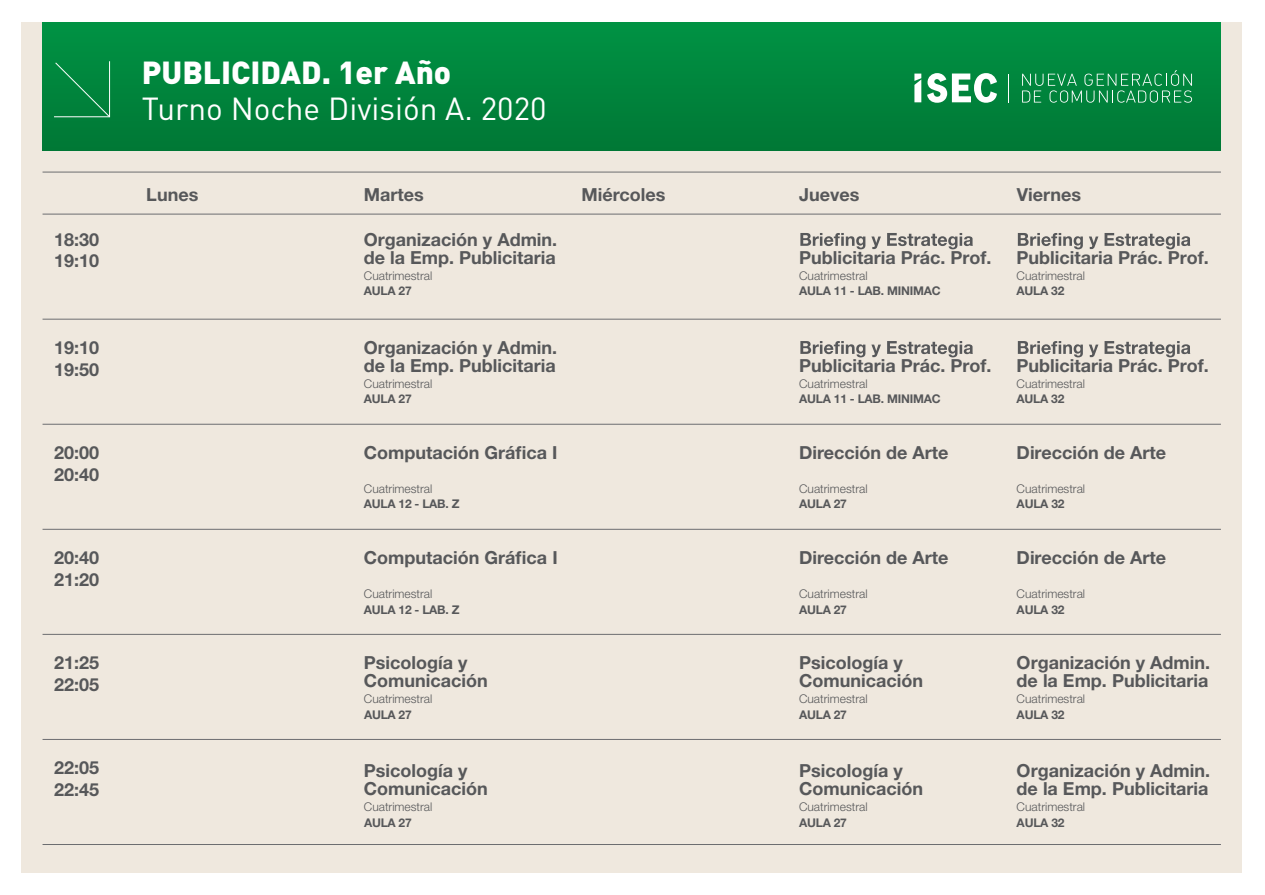
<style>
.page{position:relative;width:1265px;height:895px;background:#fff}
.page>*{position:absolute;margin:0;border:0;box-sizing:border-box;transform-origin:0 0}
.t1{font:31.5px "DIN Pro";color:#fff}
.t2{font:900 31.5px "DIN Pro";color:#fff}
.t3{font:700 18px/18px "Helvetica Neue LT Std";color:#57585a}
.t4{font:300 12px "Helvetica Neue LT Std";color:#57585a}
.t5{font:700 12px "Helvetica Neue LT Std";letter-spacing:-.02em;color:#57585a}
</style>
<div class="page">
<div style="left:21px;top:22px;width:1221px;height:850px;background:#efe8de"></div>
<div style="left:43px;top:22px;width:1177px;height:129px;background:linear-gradient(to right,#00853c,#00853d)"></div>
<svg style="left:1022px;top:70px;width:169px;height:33px;background:#239557"></svg>
<svg style="left:1007px;top:74px;width:1px;height:28px"></svg>
<svg style="left:927px;top:73px;width:70px;height:30px;background:#88c6a4"></svg>
<svg style="left:914px;top:74px;width:7px;height:28px"></svg>
<hr style="left:43px;top:172px;width:1177px;height:1px;background:#6c6d70">
<hr style="left:43px;top:214px;width:1177px;height:1px;background:#6c6d70">
<hr style="left:43px;top:319px;width:1177px;height:1px;background:#6c6d70">
<hr style="left:43px;top:424px;width:1177px;height:1px;background:#6c6d70">
<hr style="left:43px;top:529px;width:1177px;height:1px;background:#6c6d70">
<hr style="left:43px;top:634px;width:1177px;height:1px;background:#6c6d70">
<hr style="left:43px;top:739px;width:1177px;height:1px;background:#6c6d70">
<hr style="left:43px;top:844px;width:1177px;height:1px;background:#6c6d70">
<svg style="left:53px;top:60px;width:58px;height:58px;background:#0e8b46"></svg>
<svg style="left:800px;top:233px;width:172px;height:16px"></svg>
<svg style="left:800px;top:341px;width:172px;height:16px"></svg>
<svg style="left:1017px;top:233px;width:173px;height:16px"></svg>
<svg style="left:1017px;top:341px;width:173px;height:16px"></svg>
<h1 class="t2" style="left:142px;top:51px;width:311px">PUBLICIDAD. 1er Año</h1>
<h1 class="t1" style="left:142px;top:87px;width:406px">Turno Noche División A. 2020</h1>
<p class="t3" style="left:146px;top:185px;width:54px">Lunes</p>
<p class="t3" style="left:364px;top:185px;width:61px">Martes</p>
<p class="t3" style="left:581px;top:185px;width:85px">Miércoles</p>
<p class="t3" style="left:799px;top:185px;width:62px">Jueves</p>
<p class="t3" style="left:1016px;top:185px;width:66px">Viernes</p>
<p class="t3" style="left:54px;top:228px;width:47px;line-height:21.6px">18:30<br>19:10</p>
<p class="t3" style="left:364px;top:230px;width:195px">Organización y Admin. de la Emp. Publicitaria</p>
<p class="t4" style="left:364px;top:268px;width:70px">Cuatrimestral</p>
<p class="t5" style="left:364px;top:283px;width:49px">AULA 27</p>
<p class="t3" style="left:799px;top:248px;width:194px">Publicitaria Prác. Prof.</p>
<p class="t4" style="left:799px;top:268px;width:70px">Cuatrimestral</p>
<p class="t5" style="left:799px;top:283px;width:143px">AULA 11 - LAB. MINIMAC</p>
<p class="t3" style="left:1016px;top:248px;width:194px">Publicitaria Prác. Prof.</p>
<p class="t4" style="left:1016px;top:268px;width:70px">Cuatrimestral</p>
<p class="t5" style="left:1016px;top:283px;width:49px">AULA 32</p>
<p class="t3" style="left:54px;top:336px;width:47px;line-height:21.6px">19:10<br>19:50</p>
<p class="t3" style="left:364px;top:338px;width:195px">Organización y Admin. de la Emp. Publicitaria</p>
<p class="t4" style="left:364px;top:376px;width:70px">Cuatrimestral</p>
<p class="t5" style="left:364px;top:391px;width:49px">AULA 27</p>
<p class="t3" style="left:799px;top:356px;width:194px">Publicitaria Prác. Prof.</p>
<p class="t4" style="left:799px;top:376px;width:70px">Cuatrimestral</p>
<p class="t5" style="left:799px;top:391px;width:143px">AULA 11 - LAB. MINIMAC</p>
<p class="t3" style="left:1016px;top:356px;width:194px">Publicitaria Prác. Prof.</p>
<p class="t4" style="left:1016px;top:376px;width:70px">Cuatrimestral</p>
<p class="t5" style="left:1016px;top:391px;width:49px">AULA 32</p>
<p class="t3" style="left:54px;top:441px;width:47px;line-height:21.6px">20:00<br>20:40</p>
<p class="t3" style="left:364px;top:443px;width:195px">Computación Gráfica I</p>
<p class="t4" style="left:364px;top:481px;width:70px">Cuatrimestral</p>
<p class="t5" style="left:364px;top:496px;width:97px">AULA 12 - LAB. Z</p>
<p class="t3" style="left:799px;top:443px;width:151px">Dirección de Arte</p>
<p class="t4" style="left:799px;top:481px;width:70px">Cuatrimestral</p>
<p class="t5" style="left:799px;top:496px;width:49px">AULA 27</p>
<p class="t3" style="left:1016px;top:443px;width:151px">Dirección de Arte</p>
<p class="t4" style="left:1016px;top:481px;width:70px">Cuatrimestral</p>
<p class="t5" style="left:1016px;top:496px;width:49px">AULA 32</p>
<p class="t3" style="left:54px;top:546px;width:47px;line-height:21.6px">20:40<br>21:20</p>
<p class="t3" style="left:364px;top:548px;width:195px">Computación Gráfica I</p>
<p class="t4" style="left:364px;top:586px;width:70px">Cuatrimestral</p>
<p class="t5" style="left:364px;top:601px;width:97px">AULA 12 - LAB. Z</p>
<p class="t3" style="left:799px;top:548px;width:151px">Dirección de Arte</p>
<p class="t4" style="left:799px;top:586px;width:70px">Cuatrimestral</p>
<p class="t5" style="left:799px;top:601px;width:49px">AULA 27</p>
<p class="t3" style="left:1016px;top:548px;width:151px">Dirección de Arte</p>
<p class="t4" style="left:1016px;top:586px;width:70px">Cuatrimestral</p>
<p class="t5" style="left:1016px;top:601px;width:49px">AULA 32</p>
<p class="t3" style="left:54px;top:651px;width:47px;line-height:21.6px">21:25<br>22:05</p>
<p class="t3" style="left:364px;top:653px;width:125px">Psicología y<br>Comunicación</p>
<p class="t4" style="left:364px;top:691px;width:70px">Cuatrimestral</p>
<p class="t5" style="left:364px;top:706px;width:49px">AULA 27</p>
<p class="t3" style="left:799px;top:653px;width:125px">Psicología y<br>Comunicación</p>
<p class="t4" style="left:799px;top:691px;width:70px">Cuatrimestral</p>
<p class="t5" style="left:799px;top:706px;width:49px">AULA 27</p>
<p class="t3" style="left:1016px;top:653px;width:195px">Organización y Admin. de la Emp. Publicitaria</p>
<p class="t4" style="left:1016px;top:691px;width:70px">Cuatrimestral</p>
<p class="t5" style="left:1016px;top:706px;width:49px">AULA 32</p>
<p class="t3" style="left:54px;top:756px;width:47px;line-height:21.6px">22:05<br>22:45</p>
<p class="t3" style="left:364px;top:761px;width:125px">Psicología y<br>Comunicación</p>
<p class="t4" style="left:364px;top:799px;width:70px">Cuatrimestral</p>
<p class="t5" style="left:364px;top:814px;width:49px">AULA 27</p>
<p class="t3" style="left:799px;top:761px;width:125px">Psicología y<br>Comunicación</p>
<p class="t4" style="left:799px;top:799px;width:70px">Cuatrimestral</p>
<p class="t5" style="left:799px;top:814px;width:49px">AULA 27</p>
<p class="t3" style="left:1016px;top:761px;width:195px">Organización y Admin. de la Emp. Publicitaria</p>
<p class="t4" style="left:1016px;top:799px;width:70px">Cuatrimestral</p>
<p class="t5" style="left:1016px;top:814px;width:49px">AULA 32</p>
</div>
